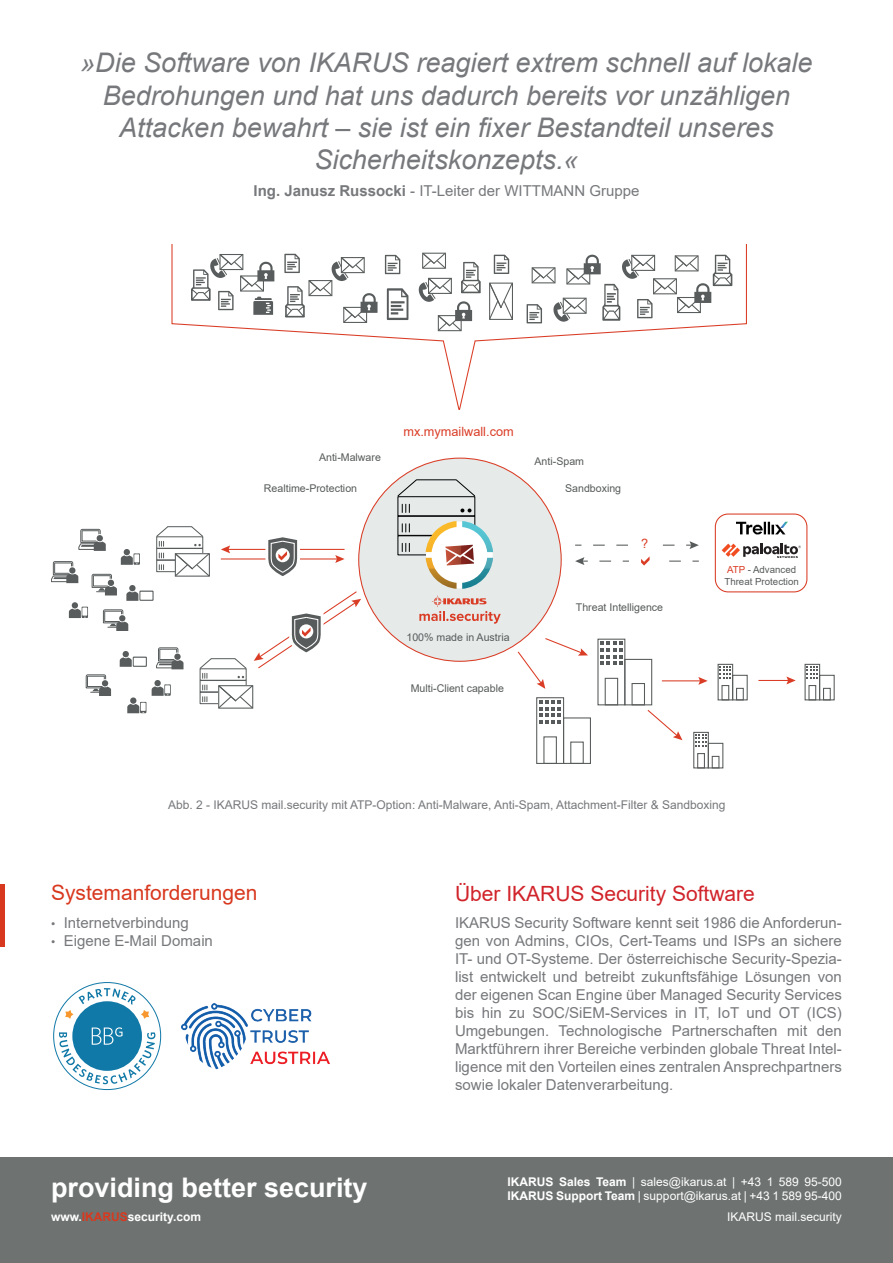
<style>
.page{position:relative;width:893px;height:1263px;background:#fff}
.page>*{position:absolute;margin:0;border:0;box-sizing:border-box;transform-origin:0 0}
.t1{font:italic 27px/32.4px "Arial";color:#76787b;text-align:center}
.t2{font:700 27px "Arial";color:#fff}
.t3{font:21px "Arial";color:#d1232a}
.t4{font:21px "Arial";color:#d8381e}
.t5{font:15px/18px "Arial";color:#76787b;text-align:justify}
.t6{font:12.75px "Arial";color:#da3d26}
.t7{font:12px/14.4px "Arial";color:#fff}
.t8{font:12px "Arial";color:#76787b}
.t9{font:700 12px "Arial";color:#fff}
.t10{font:10.65px "Arial";color:#575a5a}
.t11{font:9.75px/11.7px "Arial";color:#585b5b}
.s1{font-weight:700}
.s2{color:#da3d26}
.s3{font-size:12px}
.s4{color:#d8381e}
</style>
<div class="page">
<hr style="left:0;top:884px;width:4px;height:63px;background:#d8381e">
<div style="left:0;top:1157px;width:893px;height:106px;background:#6e7371"></div>
<svg style="left:78px;top:529px;width:28px;height:22px"></svg>
<svg style="left:51px;top:561px;width:27px;height:22px"></svg>
<svg style="left:156px;top:647px;width:27px;height:22px"></svg>
<svg style="left:85px;top:674px;width:26px;height:22px"></svg>
<svg style="left:91px;top:574px;width:26px;height:21px"></svg>
<svg style="left:69px;top:602px;width:19px;height:16px"></svg>
<svg style="left:102px;top:609px;width:26px;height:22px"></svg>
<hr style="left:227px;top:549px;width:118px;height:1px;background:#da3d26">
<svg style="left:221px;top:545px;width:9px;height:8px"></svg>
<hr style="left:221px;top:558px;width:117px;height:1px;background:#da3d26">
<svg style="left:335px;top:555px;width:10px;height:8px"></svg>
<div style="left:359px;top:458px;width:202px;height:203px;background:#e6ebea;border-radius:50%"></div>
<svg style="left:254px;top:591px;width:107px;height:78px"></svg>
<svg style="left:265px;top:537px;width:35px;height:39px"></svg>
<svg style="left:397px;top:479px;width:96px;height:110px"></svg>
<svg style="left:419px;top:595px;width:82px;height:29px"></svg>
<div style="left:156px;top:548px;width:47px;height:12px;border:1px solid #585c5c"></div>
<svg style="left:159px;top:553px;width:5px;height:5px"></svg>
<div style="left:156px;top:560px;width:47px;height:12px;border:1px solid #585c5c"></div>
<svg style="left:159px;top:565px;width:5px;height:5px"></svg>
<svg style="left:156px;top:526px;width:48px;height:20px"></svg>
<svg style="left:174px;top:552px;width:36px;height:25px"></svg>
<svg style="left:517px;top:637px;width:71px;height:52px"></svg>
<svg style="left:647px;top:710px;width:35px;height:30px"></svg>
<hr style="left:662px;top:680px;width:39px;height:1px;background:#da3d26">
<svg style="left:698px;top:677px;width:10px;height:8px"></svg>
<hr style="left:758px;top:680px;width:31px;height:1px;background:#da3d26">
<svg style="left:786px;top:676px;width:10px;height:8px"></svg>
<div style="left:200px;top:680px;width:47px;height:12px;border:1px solid #585c5c"></div>
<svg style="left:202px;top:685px;width:6px;height:5px"></svg>
<div style="left:200px;top:692px;width:47px;height:12px;border:1px solid #585c5c"></div>
<svg style="left:202px;top:697px;width:6px;height:5px"></svg>
<svg style="left:199px;top:658px;width:48px;height:20px"></svg>
<svg style="left:217px;top:684px;width:37px;height:25px"></svg>
<svg style="left:152px;top:680px;width:19px;height:16px"></svg>
<svg style="left:120px;top:651px;width:12px;height:16px"></svg>
<svg style="left:133px;top:656px;width:14px;height:11px"></svg>
<div style="left:134px;top:658px;width:12px;height:8px;background:#fff"></div>
<svg style="left:121px;top:549px;width:19px;height:16px"></svg>
<svg style="left:126px;top:585px;width:12px;height:16px"></svg>
<svg style="left:139px;top:591px;width:15px;height:10px"></svg>
<div style="left:140px;top:592px;width:12px;height:8px;background:#fff"></div>
<svg style="left:127px;top:697px;width:19px;height:16px"></svg>
<div style="left:536px;top:697px;width:28px;height:67px;border:1px solid #585b5b"></div>
<div style="left:563px;top:717px;width:28px;height:47px;border:1px solid #585b5b"></div>
<div style="left:543px;top:736px;width:14px;height:28px;border:1px solid #585b5b"></div>
<div style="left:570px;top:741px;width:14px;height:23px;border:1px solid #585b5b"></div>
<svg style="left:539px;top:700px;width:22px;height:24px"></svg>
<svg style="left:593px;top:545px;width:82px;height:1px"></svg>
<svg style="left:686px;top:541px;width:13px;height:8px"></svg>
<svg style="left:575px;top:557px;width:13px;height:8px"></svg>
<div style="left:629px;top:535px;width:31px;height:40px;background:#fff"></div>
<svg style="left:599px;top:556px;width:100px;height:9px"></svg>
<div style="left:597px;top:639px;width:28px;height:66px;border:1px solid #585b5b"></div>
<div style="left:624px;top:659px;width:28px;height:46px;border:1px solid #585b5b"></div>
<div style="left:605px;top:678px;width:13px;height:27px;border:1px solid #585b5b"></div>
<div style="left:631px;top:683px;width:14px;height:22px;border:1px solid #585b5b"></div>
<svg style="left:600px;top:642px;width:22px;height:23px"></svg>
<div style="left:693px;top:732px;width:16px;height:36px;border:1px solid #585b5b"></div>
<div style="left:708px;top:743px;width:15px;height:25px;border:1px solid #585b5b"></div>
<div style="left:697px;top:753px;width:8px;height:15px;border:1px solid #585b5b"></div>
<div style="left:712px;top:756px;width:7px;height:12px;border:1px solid #585b5b"></div>
<svg style="left:695px;top:734px;width:12px;height:12px"></svg>
<div style="left:718px;top:664px;width:15px;height:36px;border:1px solid #585b5b"></div>
<div style="left:732px;top:675px;width:16px;height:25px;border:1px solid #585b5b"></div>
<div style="left:721px;top:685px;width:8px;height:15px;border:1px solid #585b5b"></div>
<div style="left:736px;top:688px;width:8px;height:12px;border:1px solid #585b5b"></div>
<svg style="left:719px;top:666px;width:12px;height:12px"></svg>
<div style="left:804px;top:664px;width:16px;height:36px;border:1px solid #585b5b"></div>
<div style="left:819px;top:675px;width:16px;height:25px;border:1px solid #585b5b"></div>
<div style="left:808px;top:685px;width:8px;height:15px;border:1px solid #585b5b"></div>
<div style="left:823px;top:688px;width:8px;height:12px;border:1px solid #585b5b"></div>
<svg style="left:806px;top:666px;width:12px;height:12px"></svg>
<div style="left:715px;top:513px;width:92px;height:79px;border:1px solid #da3d26;border-radius:13px"></div>
<img style="left:736px;top:521px;width:51px;height:14px">
<svg style="left:722px;top:543px;width:79px;height:15px"></svg>
<svg style="left:171px;top:245px;width:576px;height:165px"></svg>
<svg style="left:191px;top:253px;width:83px;height:62px"></svg>
<svg style="left:385px;top:255px;width:15px;height:19px"></svg>
<svg style="left:387px;top:288px;width:21px;height:32px"></svg>
<svg style="left:494px;top:255px;width:15px;height:19px"></svg>
<svg style="left:419px;top:252px;width:62px;height:80px"></svg>
<svg style="left:488px;top:282px;width:26px;height:39px"></svg>
<svg style="left:527px;top:254px;width:205px;height:69px"></svg>
<svg style="left:284px;top:254px;width:94px;height:70px"></svg>
<div style="left:72px;top:1001px;width:70px;height:70px;background:#1179a7;border-radius:50%"></div>
<svg style="left:65px;top:1010px;width:8px;height:9px"></svg>
<svg style="left:79px;top:988px;width:70px;height:31px"></svg>
<svg style="left:59px;top:1027px;width:96px;height:57px"></svg>
<img style="left:182px;top:1003px;width:148px;height:66px">
<h1 class="t1" style="left:80px;top:47px;width:734px">»Die Software von IKARUS reagiert extrem schnell auf lokale Bedrohungen und hat uns dadurch bereits vor unzähligen Attacken bewahrt – sie ist ein fixer Bestandteil unseres Sicherheitskonzepts.«</h1>
<p class="t5" style="left:253px;top:182px;width:387px"><span class="s1">Ing. Janusz Russocki</span> - IT-Leiter der WITTMANN Gruppe</p>
<p class="t6" style="left:403px;top:423px;width:112px">mx.mymailwall.com</p>
<p class="t10" style="left:319px;top:450px;width:63px">Anti-Malware</p>
<p class="t10" style="left:264px;top:481px;width:95px">Realtime-Protection</p>
<p class="t10" style="left:565px;top:481px;width:58px">Sandboxing</p>
<p class="t10" style="left:535px;top:453px;width:51px">Anti-Spam</p>
<p class="t6" style="left:641px;top:534px;width:9px">?</p>
<p class="t10" style="left:406px;top:629px;width:105px">100% made in Austria</p>
<p class="t10" style="left:411px;top:681px;width:95px">Multi-Client capable</p>
<p class="t10" style="left:576px;top:600px;width:89px">Threat Intelligence</p>
<p class="t11" style="left:724px;top:563px;width:76px"><span class="s2">ATP</span> - Advanced<br>Threat Protection</p>
<p class="t8" style="left:168px;top:796px;width:559px">Abb. 2 - IKARUS mail.security mit ATP-Option: Anti-Malware, Anti-Spam, Attachment-Filter &amp; Sandboxing</p>
<h2 class="t4" style="left:51px;top:878px;width:208px">Systemanforderungen</h2>
<p class="t5" style="left:51px;top:914px;width:139px"><span class="s3">•</span> Internetverbindung</p>
<p class="t5" style="left:51px;top:932px;width:163px"><span class="s3">•</span> Eigene E-Mail Domain</p>
<h2 class="t3" style="left:455px;top:879px;width:301px">Über IKARUS Security Software</h2>
<p class="t5" style="left:455px;top:914px;width:388px">IKARUS Security Software kennt seit 1986 die Anforderun&shy;gen von Admins, CIOs, Cert-Teams und ISPs an sichere IT- und OT-Systeme. Der österreichische Security-Spezia&shy;list entwickelt und betreibt zukunftsfähige Lösungen von der eigenen Scan Engine über Managed Security Services bis hin zu SOC/SiEM-Services in IT, IoT und OT (ICS)<br>Umgebungen. Technologische Partnerschaften mit den Marktführern ihrer Bereiche verbinden globale Threat Intel&shy;ligence mit den Vorteilen eines zentralen Ansprechpartners sowie lokaler Datenverarbeitung.</p>
<h1 class="t2" style="left:51px;top:1168px;width:318px">providing better security</h1>
<p class="t7" style="left:507px;top:1174px;width:336px"><span class="s1">IKARUS Sales Team</span> | sales@ikarus.at | +43 1 589 95-500<br><span class="s1">IKARUS Support Team</span> | support@ikarus.at | +43 1 589 95-400</p>
<p class="t9" style="left:51px;top:1208px;width:152px">www.<span class="s4">IKARUS</span>security.com</p>
<p class="t7" style="left:727px;top:1209px;width:116px">IKARUS mail.security</p>
</div>
